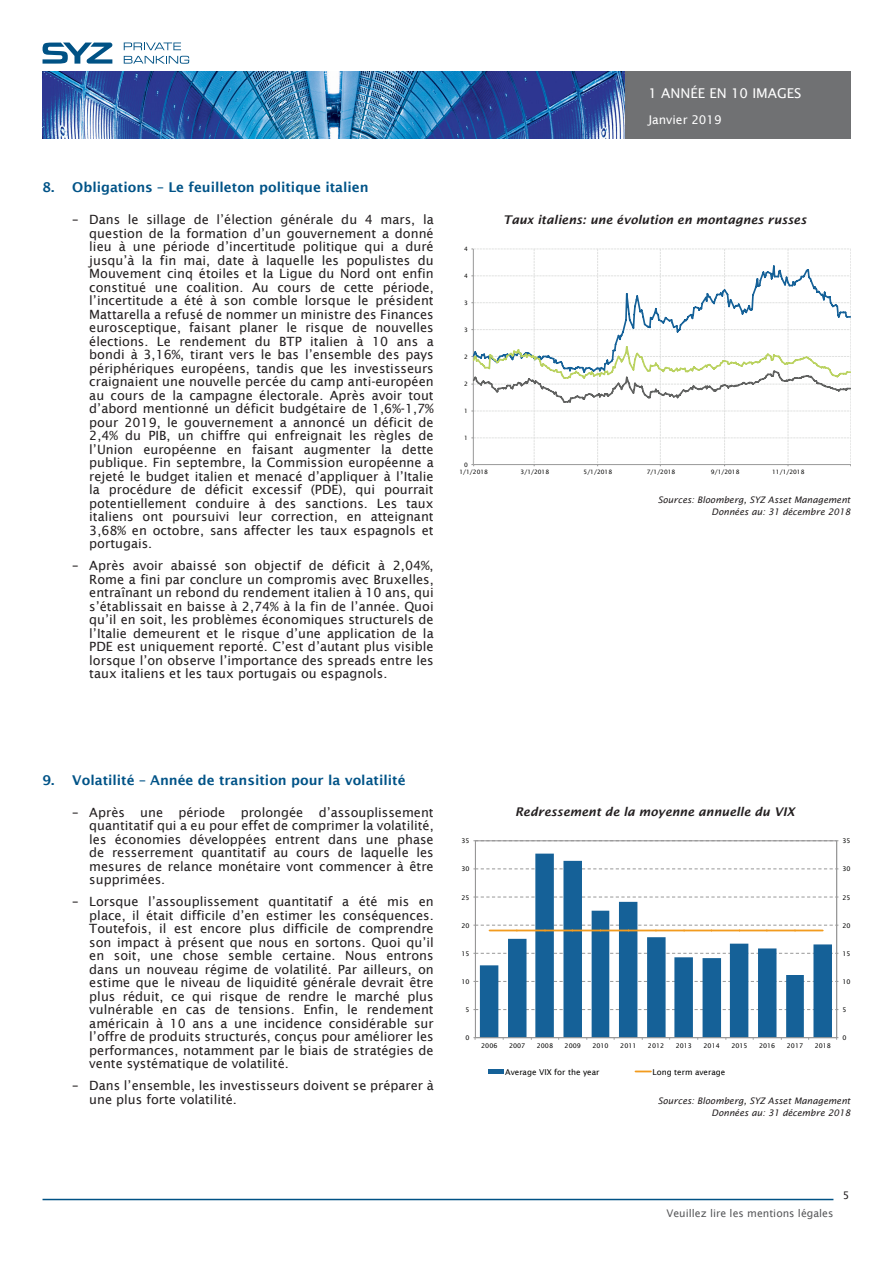
<style>
.page{position:relative;width:893px;height:1263px;background:#fff}
.page>*{position:absolute;margin:0;border:0;box-sizing:border-box;transform-origin:0 0}
.t1{font:600 13.5px "Lucida Sans";color:#005387}
.t2{font:13.5px "Lucida Sans";color:#fff}
.t3{font:12.75px/13.5px "Lucida Sans";color:#231f20;text-align:justify}
.Graph_TITLES{font:italic 600 12px "Lucida Sans";color:#231f20}
.t4{font:12px "Lucida Sans";color:#fff}
.t5{font:10.5px "Lucida Sans";color:#57585a}
.t6{font:10.5px "Lucida Sans";color:#231f20}
.Source_data{font:italic 9px "Lucida Sans";color:#231f20}
.t7{font:8.1px "Lucida Sans";color:#050504}
.t8{font:6.45px "Lucida Sans";color:#050504}
.t9{font:6px "Lucida Sans";color:#050504}
</style>
<div class="page">
<img style="left:43px;top:72px;width:807px;height:67px">
<hr style="left:43px;top:1199px;width:790px;height:1px;background:#005285">
<svg style="left:124px;top:43px;width:57px;height:7px"></svg>
<svg style="left:124px;top:56px;width:65px;height:8px"></svg>
<svg style="left:43px;top:43px;width:70px;height:21px"></svg>
<svg style="left:471px;top:249px;width:380px;height:217px"></svg>
<svg style="left:480px;top:854px;width:352px;height:183px"></svg>
<hr style="left:836px;top:841px;width:1px;height:197px;background:#989898">
<hr style="left:475px;top:841px;width:1px;height:197px;background:#989898">
<svg style="left:473px;top:1009px;width:365px;height:1px"></svg>
<svg style="left:473px;top:981px;width:365px;height:1px"></svg>
<svg style="left:473px;top:953px;width:365px;height:1px"></svg>
<svg style="left:473px;top:925px;width:365px;height:1px"></svg>
<svg style="left:473px;top:897px;width:365px;height:1px"></svg>
<svg style="left:473px;top:868px;width:365px;height:1px"></svg>
<svg style="left:473px;top:840px;width:365px;height:1px"></svg>
<hr style="left:475px;top:1037px;width:362px;height:1px;background:#989898">
<hr style="left:489px;top:929px;width:28px;height:2px;background:#f29b1e">
<hr style="left:517px;top:929px;width:28px;height:2px;background:#f29b1e">
<hr style="left:545px;top:929px;width:27px;height:2px;background:#f29b1e">
<hr style="left:572px;top:929px;width:28px;height:2px;background:#f29b1e">
<hr style="left:600px;top:929px;width:29px;height:2px;background:#f29b1e">
<hr style="left:629px;top:929px;width:27px;height:2px;background:#f29b1e">
<hr style="left:656px;top:929px;width:28px;height:2px;background:#f29b1e">
<hr style="left:684px;top:929px;width:27px;height:2px;background:#f29b1e">
<hr style="left:711px;top:929px;width:28px;height:2px;background:#f29b1e">
<hr style="left:739px;top:929px;width:28px;height:2px;background:#f29b1e">
<hr style="left:767px;top:929px;width:28px;height:2px;background:#f29b1e">
<hr style="left:795px;top:929px;width:28px;height:2px;background:#f29b1e">
<hr style="left:488px;top:1069px;width:16px;height:4px;background:#156198">
<svg style="left:635px;top:1070px;width:16px;height:2px"></svg>
<p class="t1" style="left:43px;top:180px;width:328px">8. Obligations – Le feuilleton politique italien</p>
<p class="t3" style="left:89px;top:213px;width:346px;text-indent:-17px">– Dans le sillage de l’élection générale du 4 mars, la question de la formation d’un gouvernement a donné lieu à une période d’incertitude politique qui a duré jusqu’à la fin mai, date à laquelle les populistes du Mouvement cinq étoiles et la Ligue du Nord ont enfin constitué une coalition. Au cours de cette période, l’incertitude a été à son comble lorsque le président Mattarella a refusé de nommer un ministre des Finances eurosceptique, faisant planer le risque de nouvelles élections. Le rendement du BTP italien à 10 ans a bondi à 3,16%, tirant vers le bas l’ensemble des pays périphériques européens, tandis que les investisseurs craignaient une nouvelle percée du camp anti-européen au cours de la campagne électorale. Après avoir tout d’abord mentionné un déficit budgétaire de 1,6%-1,7% pour 2019, le gouvernement a annoncé un déficit de 2,4% du PIB, un chiffre qui enfreignait les règles de l’Union européenne en faisant augmenter la dette publique. Fin septembre, la Commission européenne a rejeté le budget italien et menacé d’appliquer à l’Italie la procédure de déficit excessif (PDE), qui pourrait potentiellement conduire à des sanctions. Les taux italiens ont poursuivi leur correction, en atteignant 3,68% en octobre, sans affecter les taux espagnols et portugais.</p>
<p class="t3" style="left:89px;top:559px;width:346px;text-indent:-17px">– Après avoir abaissé son objectif de déficit à 2,04%, Rome a fini par conclure un compromis avec Bruxelles, entraînant un rebond du rendement italien à 10 ans, qui s’établissait en baisse à 2,74% à la fin de l’année. Quoi qu’il en soit, les problèmes économiques structurels de l’Italie demeurent et le risque d’une application de la PDE est uniquement reporté. C’est d’autant plus visible lorsque l’on observe l’importance des spreads entre les taux italiens et les taux portugais ou espagnols.</p>
<p class="t2" style="left:648px;top:85px;width:155px">1 ANNÉE EN 10 IMAGES</p>
<p class="t4" style="left:648px;top:113px;width:75px">Janvier 2019</p>
<p class="t9" style="left:464px;top:246px;width:5px">4</p>
<p class="t9" style="left:464px;top:273px;width:5px">4</p>
<p class="t9" style="left:464px;top:300px;width:5px">3</p>
<p class="t9" style="left:464px;top:327px;width:5px">3</p>
<p class="t9" style="left:464px;top:354px;width:5px">2</p>
<p class="t9" style="left:464px;top:381px;width:5px">2</p>
<p class="t9" style="left:464px;top:407px;width:5px">1</p>
<p class="t9" style="left:464px;top:434px;width:5px">1</p>
<p class="t9" style="left:464px;top:461px;width:5px">0</p>
<p class="Graph_TITLES" style="left:503px;top:213px;width:305px">Taux italiens: une évolution en montagnes russes</p>
<p class="t9" style="left:459px;top:469px;width:30px">1/1/2018</p>
<p class="t9" style="left:521px;top:469px;width:30px">3/1/2018</p>
<p class="t9" style="left:584px;top:469px;width:30px">5/1/2018</p>
<p class="t9" style="left:647px;top:469px;width:30px">7/1/2018</p>
<p class="t9" style="left:711px;top:469px;width:30px">9/1/2018</p>
<p class="t9" style="left:772px;top:469px;width:34px">11/1/2018</p>
<p class="t9" style="left:674px;top:501px;width:56px">Spain 10Y yield (%)</p>
<p class="Source_data" style="left:658px;top:495px;width:194px">Sources: Bloomberg, SYZ Asset Management</p>
<p class="Source_data" style="left:712px;top:507px;width:140px">Données au: 31 décembre 2018</p>
<p class="t1" style="left:43px;top:773px;width:365px">9. Volatilité – Année de transition pour la volatilité</p>
<p class="t3" style="left:89px;top:805px;width:346px;text-indent:-17px">– Après une période prolongée d’assouplissement quantitatif qui a eu pour effet de comprimer la volatilité, les économies développées entrent dans une phase de resserrement quantitatif au cours de laquelle les mesures de relance monétaire vont commencer à être supprimées.</p>
<p class="t3" style="left:89px;top:895px;width:346px;text-indent:-17px">– Lorsque l’assouplissement quantitatif a été mis en place, il était difficile d’en estimer les conséquences.<br>Toutefois, il est encore plus difficile de comprendre son impact à présent que nous en sortons. Quoi qu’il en soit, une chose semble certaine. Nous entrons dans un nouveau régime de volatilité. Par ailleurs, on estime que le niveau de liquidité générale devrait être plus réduit, ce qui risque de rendre le marché plus vulnérable en cas de tensions. Enfin, le rendement américain à 10 ans a une incidence considérable sur l’offre de produits structurés, conçus pour améliorer les performances, notamment par le biais de stratégies de vente systématique de volatilité.</p>
<p class="t3" style="left:89px;top:1079px;width:346px;text-indent:-17px">– Dans l’ensemble, les investisseurs doivent se préparer à une plus forte volatilité.</p>
<p class="Graph_TITLES" style="left:515px;top:805px;width:281px">Redressement de la moyenne annuelle du VIX</p>
<p class="t8" style="left:461px;top:837px;width:10px">35</p>
<p class="t8" style="left:842px;top:837px;width:10px">35</p>
<p class="t8" style="left:461px;top:865px;width:10px">30</p>
<p class="t8" style="left:842px;top:865px;width:10px">30</p>
<p class="t8" style="left:461px;top:894px;width:10px">25</p>
<p class="t8" style="left:842px;top:894px;width:10px">25</p>
<p class="t8" style="left:461px;top:922px;width:10px">20</p>
<p class="t8" style="left:842px;top:922px;width:10px">20</p>
<p class="t8" style="left:461px;top:950px;width:10px">15</p>
<p class="t8" style="left:842px;top:950px;width:10px">15</p>
<p class="t8" style="left:461px;top:978px;width:10px">10</p>
<p class="t8" style="left:842px;top:978px;width:10px">10</p>
<p class="t8" style="left:465px;top:1006px;width:6px">5</p>
<p class="t8" style="left:842px;top:1006px;width:6px">5</p>
<p class="t8" style="left:465px;top:1034px;width:6px">0</p>
<p class="t8" style="left:842px;top:1034px;width:6px">0</p>
<p class="t8" style="left:481px;top:1042px;width:18px">2006</p>
<p class="t8" style="left:509px;top:1042px;width:18px">2007</p>
<p class="t8" style="left:537px;top:1042px;width:18px">2008</p>
<p class="t8" style="left:565px;top:1042px;width:18px">2009</p>
<p class="t8" style="left:592px;top:1042px;width:18px">2010</p>
<p class="t8" style="left:620px;top:1042px;width:18px">2011</p>
<p class="t8" style="left:648px;top:1042px;width:18px">2012</p>
<p class="t8" style="left:676px;top:1042px;width:18px">2013</p>
<p class="t8" style="left:703px;top:1042px;width:18px">2014</p>
<p class="t8" style="left:731px;top:1042px;width:18px">2015</p>
<p class="t8" style="left:759px;top:1042px;width:18px">2016</p>
<p class="t8" style="left:787px;top:1042px;width:18px">2017</p>
<p class="t8" style="left:815px;top:1042px;width:18px">2018</p>
<p class="t7" style="left:505px;top:1067px;width:96px">Average VIX for the year</p>
<p class="t7" style="left:652px;top:1067px;width:74px">Long term average</p>
<p class="Source_data" style="left:658px;top:1096px;width:194px">Sources: Bloomberg, SYZ Asset Management</p>
<p class="Source_data" style="left:712px;top:1108px;width:140px">Données au: 31 décembre 2018</p>
<p class="t5" style="left:667px;top:1207px;width:168px">Veuillez lire les mentions légales</p>
<p class="t6" style="left:843px;top:1189px;width:8px">5</p>
</div>
